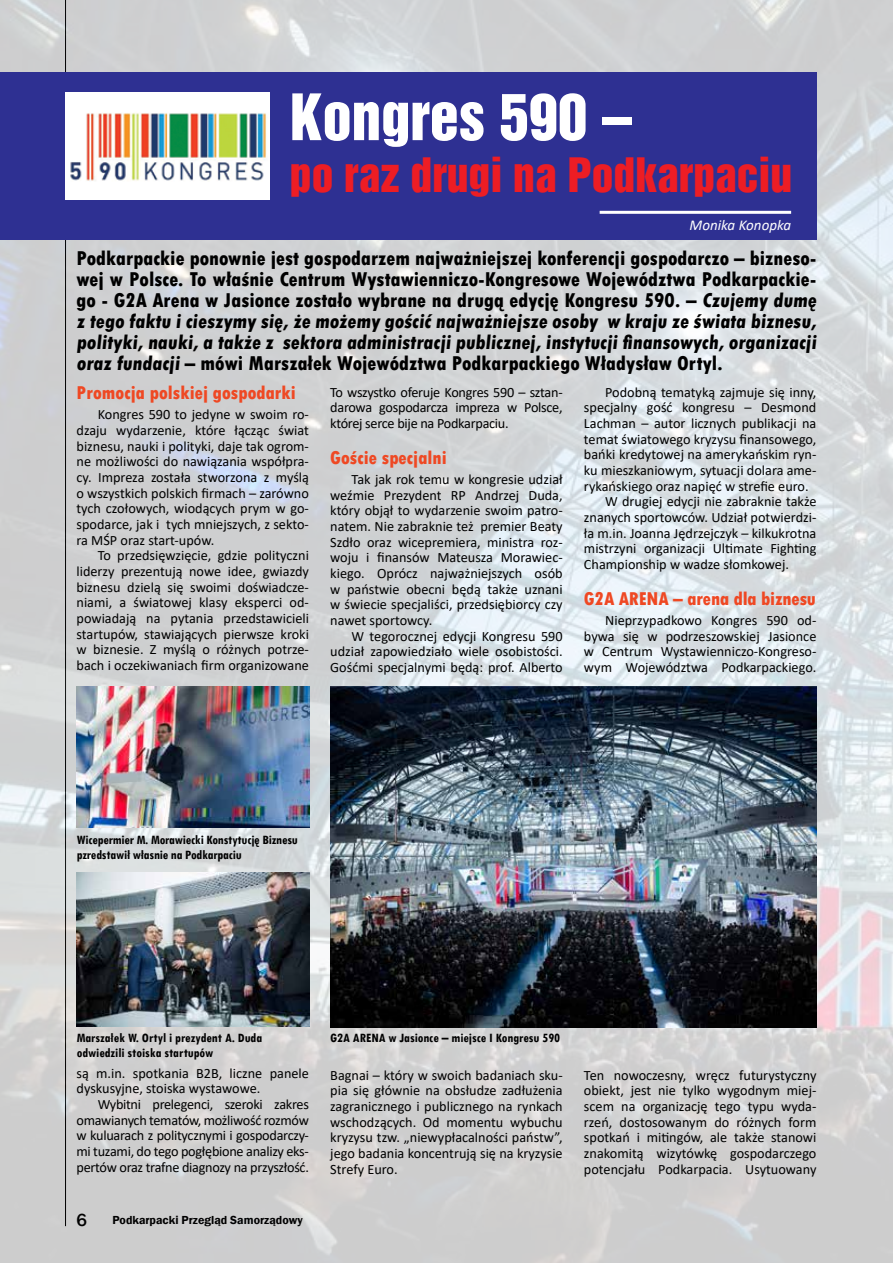
<style>
.page{position:relative;width:893px;height:1263px;background:#fff}
.page>*{position:absolute;margin:0;border:0;box-sizing:border-box;transform-origin:0 0}
.t1{font:58.5px "Switzerland Inserat";color:#fff}
.t2{font:43.5px "Switzerland Inserat";color:#ed1d24}
.t3{font:800 condensed 21px/21px "Tw Cen";color:#000}
.t4{font:800 condensed 19.5px "Tw Cen";color:#ef4823}
.t5{font:500 18px "Franklin Gothic";color:#000}
.t6{font:italic 15px "Calibri";color:#fff}
.t7{font:14.25px/15.6px "Calibri";color:#000;text-align:justify}
.t8{font:700 condensed 13.5px/14.9px "Tw Cen";color:#000}
.t9{font:600 12px "Franklin Gothic";color:#000}
</style>
<div class="page">
<img style="left:0;top:0;width:893px;height:1263px">
<div style="left:0;top:72px;width:816px;height:168px;background:#2e3092"></div>
<img style="left:66px;top:92px;width:204px;height:107px">
<hr style="left:600px;top:211px;width:191px;height:3px;background:#fff">
<img style="left:330px;top:687px;width:486px;height:341px">
<img style="left:77px;top:687px;width:232px;height:140px">
<img style="left:77px;top:872px;width:232px;height:155px">
<h1 class="t1" style="left:290px;top:81px;width:343px">Kongres 590 –</h1>
<h2 class="t2" style="left:290px;top:148px;width:504px">po raz drugi na Podkarpaciu</h2>
<p class="t6" style="left:690px;top:214px;width:103px">Monika Konopka</p>
<p class="t3" style="left:77px;top:248px;width:744px">Podkarpackie ponownie jest gospodarzem najważniejszej konferencji gospodarczo – bizneso&shy;wej w Polsce. To właśnie Centrum Wystawienniczo-Kongresowe Województwa Podkarpackie&shy;go - G2A Arena w Jasionce zostało wybrane na drugą edycję Kongresu 590. – Czujemy dumę z tego faktu i cieszymy się, że możemy gościć najważniejsze osoby w kraju ze świata biznesu, polityki, nauki, a także z sektora administracji publicznej, instytucji finansowych, organizacji oraz fundacji – mówi Marszałek Województwa Podkarpackiego Władysław Ortyl.</p>
<p class="t7" style="left:330px;top:384px;width:234px">To wszystko oferuje Kongres 590 – sztan&shy;darowa gospodarcza impreza w Polsce, której serce bije na Podkarpaciu.</p>
<h3 class="t4" style="left:330px;top:446px;width:118px">Goście specjalni</h3>
<p class="t7" style="left:330px;top:471px;width:234px;text-indent:21px">Tak jak rok temu w kongresie udział weźmie Prezydent RP Andrzej Duda, który objął to wydarzenie swoim patro&shy;natem. Nie zabraknie też premier Beaty Szdło oraz wicepremiera, ministra roz&shy;woju i finansów Mateusza Morawiec&shy;kiego. Oprócz najważniejszych osób w państwie obecni będą także uznani w świecie specjaliści, przedsiębiorcy czy nawet sportowcy.</p>
<p class="t7" style="left:330px;top:628px;width:234px;text-indent:21px">W tegorocznej edycji Kongresu 590 udział zapowiedziało wiele osobistości.<br>Gośćmi specjalnymi będą: prof. Alberto</p>
<h3 class="t4" style="left:77px;top:381px;width:221px">Promocja polskiej gospodarki</h3>
<p class="t7" style="left:77px;top:406px;width:234px;text-indent:21px">Kongres 590 to jedyne w swoim ro&shy;dzaju wydarzenie, które łącząc świat biznesu, nauki i polityki, daje tak ogrom&shy;ne możliwości do nawiązania współpra&shy;cy. Impreza została stworzona z myślą o wszystkich polskich firmach – zarówno tych czołowych, wiodących prym w go&shy;spodarce, jak i tych mniejszych, z sekto&shy;ra MŚP oraz start-upów.</p>
<p class="t7" style="left:77px;top:547px;width:234px;text-indent:21px">To przedsięwzięcie, gdzie polityczni liderzy prezentują nowe idee, gwiazdy biznesu dzielą się swoimi doświadcze&shy;niami, a światowej klasy eksperci od&shy;powiadają na pytania przedstawicieli startupów, stawiających pierwsze kroki w biznesie. Z myślą o różnych potrze&shy;bach i oczekiwaniach firm organizowane</p>
<p class="t7" style="left:605px;top:384px;width:213px">Podobną tematyką zajmuje się inny,</p>
<p class="t7" style="left:584px;top:399px;width:234px">specjalny gość kongresu – Desmond</p>
<p class="t7" style="left:584px;top:415px;width:234px">Lachman – autor licznych publikacji na</p>
<p class="t7" style="left:584px;top:431px;width:234px">temat światowego kryzysu finansowego,</p>
<p class="t7" style="left:584px;top:446px;width:234px">bańki kredytowej na amerykańskim ryn-</p>
<p class="t7" style="left:584px;top:462px;width:234px">ku mieszkaniowym, sytuacji dolara ame-</p>
<p class="t7" style="left:584px;top:478px;width:226px">rykańskiego oraz napięć w strefie euro.</p>
<p class="t7" style="left:605px;top:493px;width:213px">W drugiej edycji nie zabraknie także</p>
<p class="t7" style="left:584px;top:509px;width:234px">znanych sportowców. Udział potwierdzi-</p>
<p class="t7" style="left:584px;top:525px;width:234px">ła m.in. Joanna Jędrzejczyk – kilkukrotna</p>
<p class="t7" style="left:584px;top:540px;width:234px">mistrzyni organizacji Ultimate Fighting</p>
<p class="t7" style="left:584px;top:556px;width:207px">Championship w wadze słomkowej.</p>
<h3 class="t4" style="left:584px;top:587px;width:234px">G2A ARENA – arena dla biznesu</h3>
<p class="t7" style="left:584px;top:612px;width:234px;text-indent:21px">Nieprzypadkowo Kongres 590 od&shy;bywa się w podrzeszowskiej Jasionce w Centrum Wystawienniczo-Kongreso&shy;wym Województwa Podkarpackiego.</p>
<p class="t8" style="left:77px;top:832px;width:223px">Wicepermier M. Morawiecki Konstytucję Biznesu pzredstawił własnie na Podkarpaciu</p>
<p class="t8" style="left:77px;top:1030px;width:187px">Marszałek W. Ortyl i prezydent A. Duda</p>
<p class="t8" style="left:330px;top:1029px;width:231px">G2A ARENA w Jasionce – miejsce I Kongresu 590</p>
<p class="t8" style="left:77px;top:1044px;width:138px">odwiedzili stoiska startupów</p>
<p class="t7" style="left:77px;top:1065px;width:234px">są m.in. spotkania B2B, liczne panele dyskusyjne, stoiska wystawowe.</p>
<p class="t7" style="left:77px;top:1096px;width:234px;text-indent:21px">Wybitni prelegenci, szeroki zakres omawianych tematów, możliwość rozmów w kuluarach z politycznymi i gospodarczy&shy;mi tuzami, do tego pogłębione analizy eks&shy;pertów oraz trafne diagnozy na przyszłość.</p>
<p class="t5" style="left:77px;top:1209px;width:12px">6</p>
<p class="t9" style="left:113px;top:1213px;width:192px">Podkarpacki Przegląd Samorządowy</p>
<p class="t7" style="left:330px;top:1067px;width:234px">Bagnai – który w swoich badaniach sku&shy;pia się głównie na obsłudze zadłużenia zagranicznego i publicznego na rynkach wschodzących. Od momentu wybuchu kryzysu tzw. „niewypłacalności państw”, jego badania koncentrują się na kryzysie Strefy Euro.</p>
<p class="t7" style="left:584px;top:1067px;width:234px">Ten nowoczesny, wręcz futurystyczny obiekt, jest nie tylko wygodnym miej&shy;scem na organizację tego typu wyda&shy;rzeń, dostosowanym do różnych form spotkań i mitingów, ale także stanowi znakomitą wizytówkę gospodarczego potencjału Podkarpacia. Usytuowany</p>
</div>
